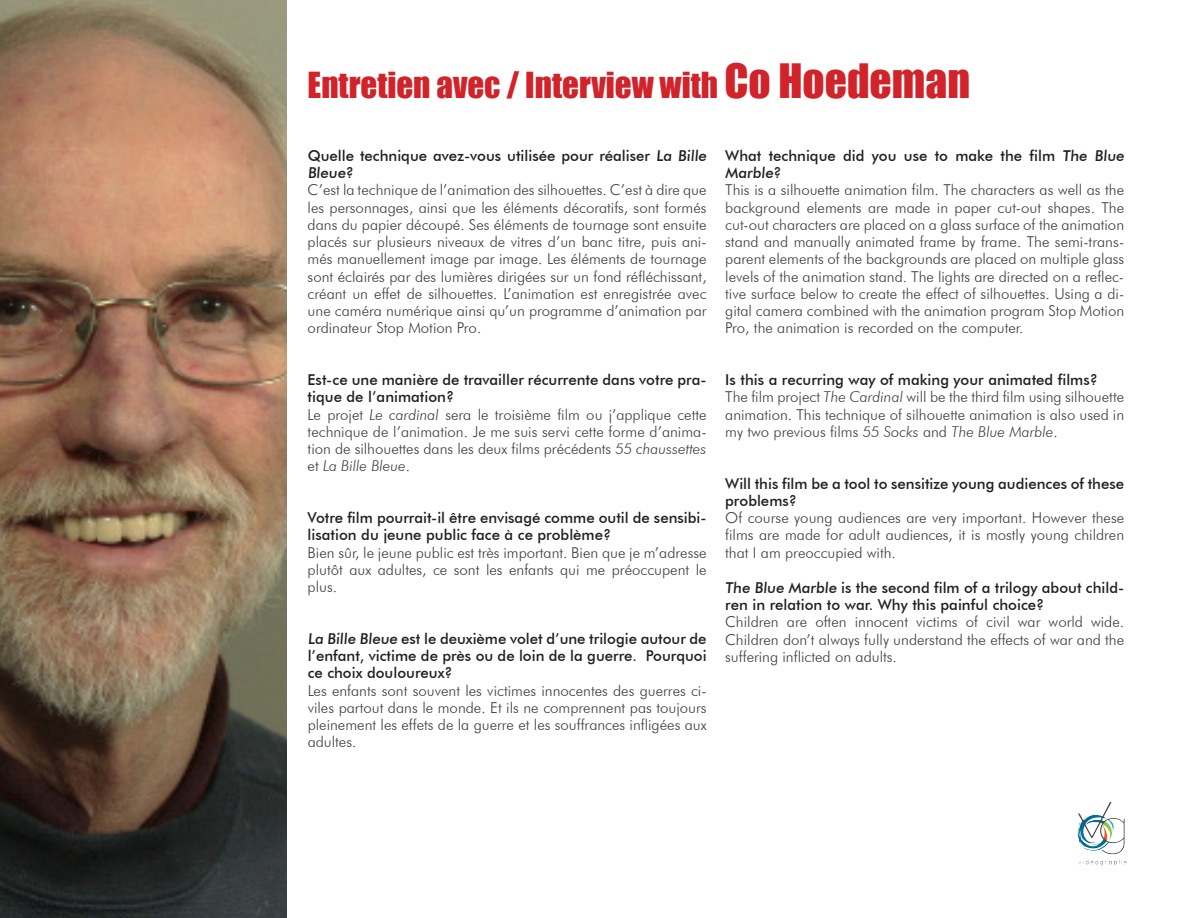
<style>
.page{position:relative;width:1188px;height:918px;background:#fff}
.page>*{position:absolute;margin:0;border:0;box-sizing:border-box;transform-origin:0 0}
.t1{font:33px "Impact";color:#d1232a}
.t2{font:300 15px/17.2px "Futura BT";color:#3e3e3f;text-align:justify}
.t3{font:500 15px/17.2px "Futura BT";color:#231f20}
.s1{font-size:43.5px}
.s2{font-weight:500;color:#231f20}
.s3{font-style:italic}
</style>
<div class="page">
<img style="left:0;top:0;width:286px;height:918px">
<img style="left:1077px;top:802px;width:50px;height:64px">
<h1 class="t1" style="left:308px;top:60px;width:664px">Entretien avec / Interview with <span class="s1">Co Hoedeman</span></h1>
<p class="t3" style="left:308px;top:147px;width:402px">Quelle technique avez-vous utilisée pour réaliser La Bille<br>Bleue?</p>
<p class="t2" style="left:308px;top:181px;width:401px">C’est la technique de l’animation des silhouettes. C’est à dire que les personnages, ainsi que les éléments décoratifs, sont formés dans du papier découpé. Ses éléments de tournage sont ensuite placés sur plusieurs niveaux de vitres d’un banc titre, puis ani&shy;més manuellement image par image. Les éléments de tournage sont éclairés par des lumières dirigées sur un fond réfléchissant, créant un effet de silhouettes. L’animation est enregistrée avec une caméra numérique ainsi qu’un programme d’animation par ordinateur Stop Motion Pro.</p>
<p class="t2" style="left:308px;top:371px;width:400px;text-align:left"><span class="s2">Est-ce une manière de travailler récurrente dans votre pra&shy;tique de l’animation?<br></span>Le projet <span class="s3">Le cardinal</span> sera le troisième film ou j’applique cette technique de l’animation. Je me suis servi cette forme d’anima&shy;tion de silhouettes dans les deux films précédents <span class="s3">55 chaussettes </span>et <span class="s3">La Bille Bleue</span>.</p>
<p class="t3" style="left:308px;top:509px;width:400px">Votre film pourrait-il être envisagé comme outil de sensibi&shy;lisation du jeune public face à ce problème?</p>
<p class="t2" style="left:308px;top:544px;width:400px">Bien sûr, le jeune public est très important. Bien que je m’adresse plutôt aux adultes, ce sont les enfants qui me préoccupent le plus.</p>
<p class="t3" style="left:308px;top:630px;width:400px;text-align:justify">La Bille Bleue est le deuxième volet d’une trilogie autour de l’enfant, victime de près ou de loin de la guerre. Pourquoi ce choix douloureux?</p>
<p class="t2" style="left:308px;top:682px;width:400px">Les enfants sont souvent les victimes innocentes des guerres ci&shy;viles partout dans le monde. Et ils ne comprennent pas toujours pleinement les effets de la guerre et les souffrances infligées aux adultes.</p>
<p class="t3" style="left:725px;top:147px;width:402px">What technique did you use to make the film The Blue<br>Marble?</p>
<p class="t2" style="left:725px;top:181px;width:400px">This is a silhouette animation film. The characters as well as the background elements are made in paper cut-out shapes. The cut-out characters are placed on a glass surface of the animation stand and manually animated frame by frame. The semi-trans&shy;parent elements of the backgrounds are placed on multiple glass levels of the animation stand. The lights are directed on a reflec&shy;tive surface below to create the effect of silhouettes. Using a di&shy;gital camera combined with the animation program Stop Motion Pro, the animation is recorded on the computer.</p>
<p class="t2" style="left:725px;top:371px;width:400px;text-align:left"><span class="s2">Is this a recurring way of making your animated films?<br></span>The film project <span class="s3">The Cardinal</span> will be the third film using silhouette animation. This technique of silhouette animation is also used in my two previous films <span class="s3">55 Socks</span> and <span class="s3">The Blue Marble</span>.</p>
<p class="t3" style="left:725px;top:475px;width:400px">Will this film be a tool to sensitize young audiences of these problems?</p>
<p class="t2" style="left:725px;top:509px;width:400px">Of course young audiences are very important. However these films are made for adult audiences, it is mostly young children that I am preoccupied with.</p>
<p class="t3" style="left:725px;top:579px;width:400px">The Blue Marble is the second film of a trilogy about child&shy;ren in relation to war. Why this painful choice?</p>
<p class="t2" style="left:725px;top:613px;width:400px">Children are often innocent victims of civil war world wide.<br>Children don’t always fully understand the effects of war and the suffering inflicted on adults.</p>
</div>
